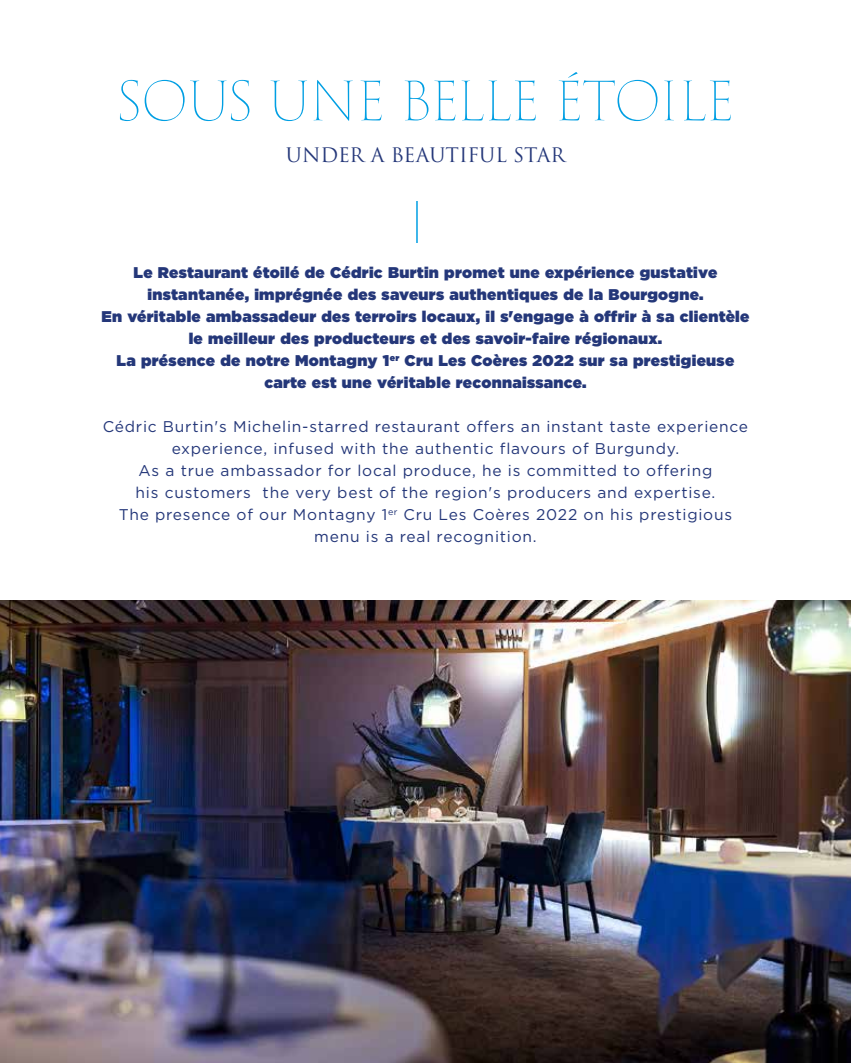
<style>
.page{position:relative;width:851px;height:1063px;background:#fff}
.page>*{position:absolute;margin:0;border:0;box-sizing:border-box;transform-origin:0 0}
.t1{font:200 52.5px "Trajan Pro 3";letter-spacing:-.04em;color:#009fe3}
.t2{font:19.5px "Trajan Pro 3";color:#243779}
.t3{font:900 15.45px/22px "Gotham";letter-spacing:.02em;color:#243779;text-align:center}
.t4{font:15.45px/22px "Gotham";letter-spacing:.05em;color:#243779;text-align:center}
</style>
<div class="page">
<hr style="left:416px;top:201px;width:1px;height:42px;background:#009fe3">
<img style="left:0;top:600px;width:850px;height:463px">
<h1 class="t1" style="left:116px;top:66px;width:619px">SOUS UNE BELLE ÉTOILE</h1>
<p class="t2" style="left:286px;top:142px;width:281px">UNDER A BEAUTIFUL STAR</p>
<p class="t3" style="left:101px;top:261px;width:649px">Le Restaurant étoilé de Cédric Burtin promet une expérience gustative instantanée, imprégnée des saveurs authentiques de la Bourgogne.<br>En véritable ambassadeur des terroirs locaux, il s'engage à offrir à sa clientèle le meilleur des producteurs et des savoir-faire régionaux.<br>La présence de notre Montagny 1<sup>er</sup> Cru Les Coères 2022 sur sa prestigieuse carte est une véritable reconnaissance.</p>
<p class="t4" style="left:103px;top:415px;width:646px">Cédric Burtin's Michelin-starred restaurant offers an instant taste experience experience, infused with the authentic flavours of Burgundy.<br>As a true ambassador for local produce, he is committed to offering<br>his customers the very best of the region's producers and expertise.<br>The presence of our Montagny 1<sup>er</sup> Cru Les Coères 2022 on his prestigious menu is a real recognition.</p>
</div>
